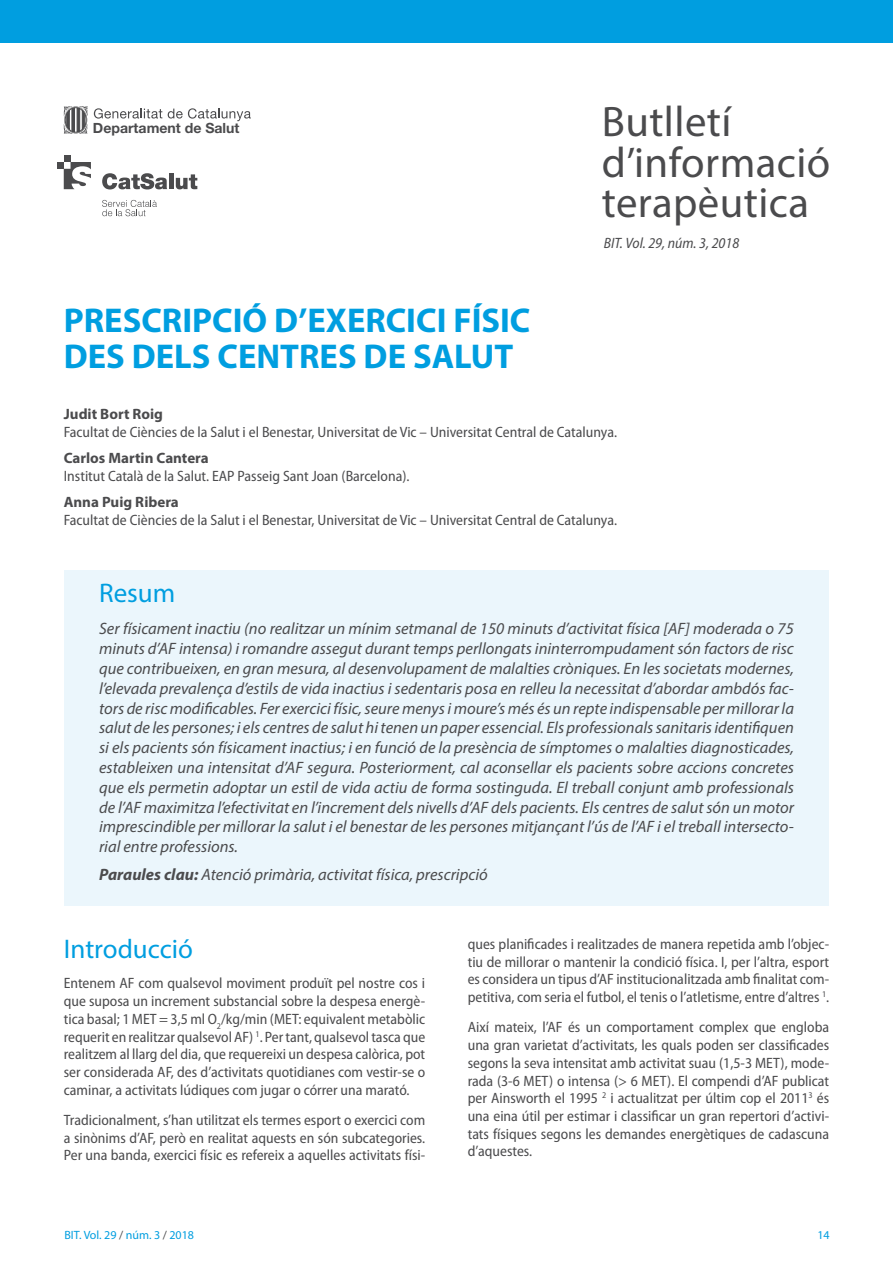
<style>
.page{position:relative;width:893px;height:1263px;background:#fff}
.page>*{position:absolute;margin:0;border:0;box-sizing:border-box;transform-origin:0 0}
.t1{font:42.75px/40.5px "Myriad Pro";letter-spacing:.01em;color:#4b4b4d}
.t2{font:700 34.5px/36px "Myriad Pro";color:#009ee0}
.t3{font:27px "Myriad Pro";color:#009ee0}
.t4{font:italic 16.5px/19.8px "Myriad Pro";color:#4b4b4d;text-align:justify}
.t5{font:semi-condensed 15px/17.7px "Myriad Pro";color:#4b4b4d;text-align:justify}
.t6{font:700 15px "Myriad Pro";color:#4b4b4d}
.t7{font:italic semi-condensed 15px "Myriad Pro";color:#4b4b4d}
.t8{font:700 14.1px "Helvetica Neue LT Std";color:#4b4b4d}
.t9{font:12px "Myriad Pro";color:#009ee0}
.s1{font-weight:700}
.s2{color:#4b4b4d}
</style>
<div class="page">
<div style="left:64px;top:570px;width:765px;height:336px;background:#ebf6fc"></div>
<div style="left:0;top:0;width:893px;height:42px;background:#009ee0"></div>
<svg style="left:168px;top:108px;width:83px;height:13px"></svg>
<svg style="left:64px;top:106px;width:24px;height:28px"></svg>
<svg style="left:94px;top:108px;width:68px;height:11px"></svg>
<svg style="left:102px;top:173px;width:65px;height:16px"></svg>
<hr style="left:169px;top:174px;width:4px;height:15px;background:#4b4b4d">
<svg style="left:176px;top:174px;width:21px;height:15px"></svg>
<div style="left:64px;top:155px;width:7px;height:7px;background:#4b4b4d"></div>
<div style="left:57px;top:162px;width:7px;height:7px;background:#4b4b4d"></div>
<svg style="left:64px;top:162px;width:27px;height:27px"></svg>
<svg style="left:102px;top:200px;width:55px;height:16px"></svg>
<p class="t8" style="left:93px;top:119px;width:148px">Departament de Salut</p>
<h2 class="t2" style="left:64px;top:301px;width:468px">PRESCRIPCIÓ D’EXERCICI FÍSIC<br>DES DELS CENTRES DE SALUT</h2>
<h1 class="t1" style="left:602px;top:101px;width:230px">Butlletí d’informació terapèutica</h1>
<p class="t7" style="left:604px;top:235px;width:137px">BIT. Vol. 29, núm. 3, 2018</p>
<p class="t6" style="left:64px;top:404px;width:101px">Judit Bort Roig</p>
<p class="t5" style="left:64px;top:423px;width:555px">Facultat de Ciències de la Salut i el Benestar, Universitat de Vic – Universitat Central de Catalunya.</p>
<p class="t6" style="left:64px;top:448px;width:146px">Carlos Martin Cantera</p>
<p class="t5" style="left:64px;top:467px;width:347px">Institut Català de la Salut. EAP Passeig Sant Joan (Barcelona).</p>
<p class="t6" style="left:64px;top:492px;width:117px">Anna Puig Ribera</p>
<p class="t5" style="left:64px;top:511px;width:555px">Facultat de Ciències de la Salut i el Benestar, Universitat de Vic – Universitat Central de Catalunya.</p>
<h3 class="t3" style="left:99px;top:576px;width:78px">Resum</h3>
<p class="t4" style="left:99px;top:619px;width:696px">Ser físicament inactiu (no realitzar un mínim setmanal de 150 minuts d’activitat física [AF] moderada o 75 minuts d’AF intensa) i romandre assegut durant temps perllongats ininterrompudament són factors de risc que contribueixen, en gran mesura, al desenvolupament de malalties cròniques. En les societats modernes, l’elevada prevalença d’estils de vida inactius i sedentaris posa en relleu la necessitat d’abordar ambdós fac&shy;tors de risc modificables. Fer exercici físic, seure menys i moure’s més és un repte indispensable per millorar la salut de les persones; i els centres de salut hi tenen un paper essencial. Els professionals sanitaris identifiquen si els pacients són físicament inactius; i en funció de la presència de símptomes o malalties diagnosticades, estableixen una intensitat d’AF segura. Posteriorment, cal aconsellar els pacients sobre accions concretes que els permetin adoptar un estil de vida actiu de forma sostinguda. El treball conjunt amb professionals de l’AF maximitza l’efectivitat en l’increment dels nivells d’AF dels pacients. Els centres de salut són un motor imprescindible per millorar la salut i el benestar de les persones mitjançant l’ús de l’AF i el treball intersecto&shy;rial entre professions.</p>
<p class="t4" style="left:99px;top:865px;width:390px"><span class="s1">Paraules clau:</span> Atenció primària, activitat física, prescripció</p>
<h3 class="t3" style="left:64px;top:932px;width:131px">Introducció</h3>
<p class="t5" style="left:64px;top:975px;width:363px">Entenem AF com qualsevol moviment produït pel nostre cos i que suposa un increment substancial sobre la despesa energè&shy;tica basal; 1 MET = 3,5 ml O<sub>2</sub>/kg/min (MET: equivalent metabòlic requerit en realitzar qualsevol AF) <sup>1</sup>. Per tant, qualsevol tasca que realitzem al llarg del dia, que requereixi un despesa calòrica, pot ser considerada AF, des d’activitats quotidianes com vestir-se o caminar, a activitats lúdiques com jugar o córrer una marató.</p>
<p class="t5" style="left:64px;top:1111px;width:363px">Tradicionalment, s’han utilitzat els termes esport o exercici com a sinònims d’AF, però en realitat aquests en són subcategories.<br>Per una banda, exercici físic es refereix a aquelles activitats físi-</p>
<p class="t5" style="left:468px;top:935px;width:363px">ques planificades i realitzades de manera repetida amb l’objec&shy;tiu de millorar o mantenir la condició física. I, per l’altra, esport es considera un tipus d’AF institucionalitzada amb finalitat com&shy;petitiva, com seria el futbol, el tenis o l’atletisme, entre d’altres <sup>1</sup>.</p>
<p class="t5" style="left:468px;top:1019px;width:363px">Així mateix, l’AF és un comportament complex que engloba una gran varietat d’activitats, les quals poden ser classificades segons la seva intensitat amb activitat suau (1,5-3 MET), mode&shy;rada (3-6 MET) o intensa (&gt; 6 MET). El compendi d’AF publicat per Ainsworth el 1995 <sup>2</sup> i actualitzat per últim cop el 2011<sup>3</sup> és una eina útil per estimar i classificar un gran repertori d’activi&shy;tats físiques segons les demandes energètiques de cadascuna d’aquestes.</p>
<p class="t9" style="left:64px;top:1227px;width:131px">BIT. Vol. 29 <span class="s2">/</span> núm. 3 <span class="s2">/</span> 2018</p>
<p class="t9" style="left:817px;top:1227px;width:14px">14</p>
</div>
